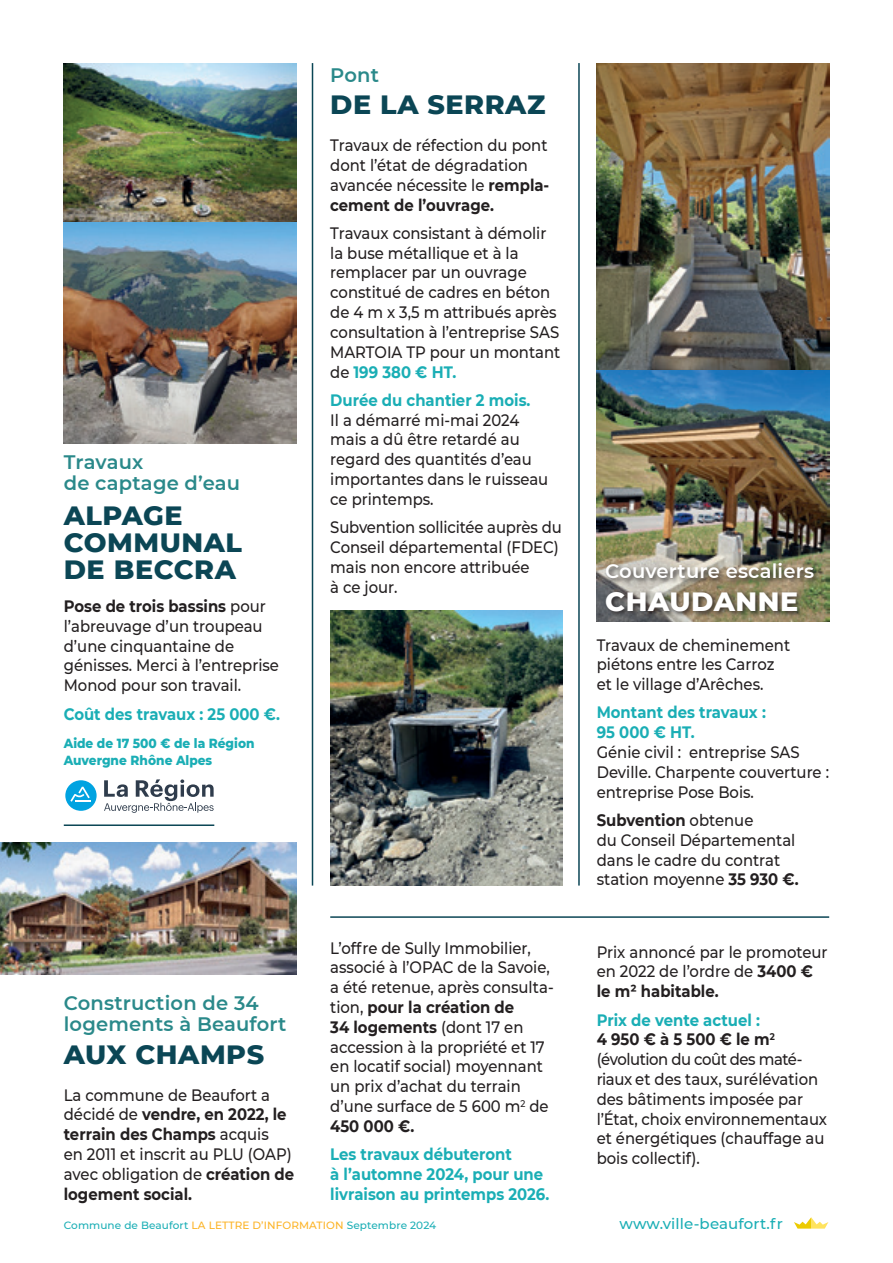
<style>
.page{position:relative;width:893px;height:1263px;background:#fff}
.page>*{position:absolute;margin:0;border:0;box-sizing:border-box;transform-origin:0 0}
.t1{font:800 27px/27px "Montserrat";letter-spacing:.02em;color:#0b4655}
.t2{font:800 27px "Montserrat";letter-spacing:.02em;color:#fff}
.t3{font:600 19.5px/21px "Montserrat";letter-spacing:.01em;color:#2a898a}
.t4{font:600 19.5px "Montserrat";letter-spacing:.01em;color:#fff}
.t5{font:500 16.5px/19.8px "Montserrat";color:#231f20;scale:.9 1}
.t6{font:700 16.5px/19.8px "Montserrat";color:#1aaeb5;scale:.9 1}
.t7{font:500 15px "Montserrat";letter-spacing:.01em;color:#1aaeb5}
.t8{font:800 13.5px/16.2px "Montserrat";color:#1aaeb5;scale:.9 1}
.t9{font:500 10.5px "Montserrat";letter-spacing:.01em;color:#1aaeb5}
.s1{font-weight:700}
.s2{font-weight:700;color:#1aaeb5}
.s3{color:#fcb325}
</style>
<div class="page">
<img style="left:330px;top:611px;width:233px;height:274px">
<img style="left:64px;top:63px;width:232px;height:159px">
<img style="left:597px;top:63px;width:232px;height:307px">
<img style="left:597px;top:370px;width:232px;height:252px">
<hr style="left:578px;top:63px;width:2px;height:822px;background:#0b4655">
<hr style="left:312px;top:63px;width:1px;height:822px;background:#0b4655">
<img style="left:64px;top:222px;width:232px;height:221px">
<svg style="left:794px;top:1217px;width:34px;height:11px"></svg>
<svg style="left:104px;top:779px;width:110px;height:34px"></svg>
<div style="left:65px;top:780px;width:32px;height:31px;background:#00a3e1;border-radius:50%"></div>
<svg style="left:70px;top:787px;width:21px;height:15px"></svg>
<hr style="left:330px;top:916px;width:499px;height:2px;background:#0b4655">
<hr style="left:64px;top:824px;width:150px;height:2px;background:#0b4655">
<div style="left:604px;top:560px;width:216px;height:58px;background:#231f20;opacity:.8"></div>
<img style="left:0;top:843px;width:296px;height:132px">
<p class="t3" style="left:64px;top:451px;width:178px">Travaux<br>de captage d’eau</p>
<h1 class="t1" style="left:64px;top:501px;width:180px">ALPAGE<br>COMMUNAL<br>DE BECCRA</h1>
<p class="t5" style="left:64px;top:596px;width:241px"><span class="s1">Pose de trois bassins</span> pour l’abreuvage d’un troupeau d’une cinquantaine de génisses. Merci à l’entreprise<br>Monod pour son travail.</p>
<p class="t6" style="left:64px;top:703px;width:242px">Coût des travaux : 25 000 €.</p>
<p class="t8" style="left:64px;top:735px;width:213px">Aide de 17 500 € de la Région<br>Auvergne Rhône Alpes</p>
<p class="t3" style="left:64px;top:992px;width:224px">Construction de 34 logements à Beaufort</p>
<h1 class="t1" style="left:64px;top:1039px;width:202px">AUX CHAMPS</h1>
<p class="t5" style="left:64px;top:1084px;width:258px">La commune de Beaufort a décidé de <span class="s1">vendre, en 2022, le terrain des Champs</span> acquis<br>en 2011 et inscrit au PLU (OAP) avec obligation de <span class="s1">création de logement social.</span></p>
<p class="t3" style="left:330px;top:64px;width:50px">Pont</p>
<h1 class="t1" style="left:330px;top:90px;width:217px">DE LA SERRAZ</h1>
<p class="t5" style="left:330px;top:135px;width:245px">Travaux de réfection du pont dont l’état de dégradation avancée nécessite le <span class="s1">rempla&shy;cement de l’ouvrage.</span></p>
<p class="t5" style="left:330px;top:222px;width:257px">Travaux consistant à démolir la buse métallique et à la remplacer par un ouvrage constitué de cadres en béton de 4 m x 3,5 m attribués après consultation à l’entreprise SAS<br>MARTOIA TP pour un montant de <span class="s2">199 380 € HT.</span></p>
<p class="t6" style="left:330px;top:389px;width:224px">Durée du chantier 2 mois.</p>
<p class="t5" style="left:330px;top:409px;width:244px">Il a démarré mi-mai 2024 mais a dû être retardé au regard des quantités d’eau importantes dans le ruisseau ce printemps.</p>
<p class="t5" style="left:330px;top:517px;width:259px">Subvention sollicitée auprès du<br>Conseil départemental (FDEC) mais non encore attribuée<br>à ce jour.</p>
<p class="t5" style="left:330px;top:937px;width:250px">L’offre de Sully Immobilier, associé à l’OPAC de la Savoie, a été retenue, après consulta&shy;tion, <span class="s1">pour la création de<br>34 logements</span> (dont 17 en accession à la propriété et 17 en locatif social) moyennant un prix d’achat du terrain d’une surface de 5 600 m<sup>2</sup> de<br><span class="s1">450 000 €.</span></p>
<p class="t6" style="left:330px;top:1143px;width:245px">Les travaux débuteront<br>à l’automne 2024, pour une livraison au printemps 2026.</p>
<p class="t4" style="left:605px;top:558px;width:210px">Couverture escaliers</p>
<h1 class="t2" style="left:605px;top:581px;width:194px">CHAUDANNE</h1>
<p class="t5" style="left:597px;top:634px;width:216px">Travaux de cheminement piétons entre les Carroz et le village d’Arêches.</p>
<p class="t6" style="left:597px;top:702px;width:189px">Montant des travaux :<br>95 000 € HT.</p>
<p class="t5" style="left:597px;top:742px;width:260px">Génie civil : entreprise SAS<br>Deville. Charpente couverture : entreprise Pose Bois.</p>
<p class="t5" style="left:597px;top:809px;width:226px"><span class="s1">Subvention</span> obtenue<br>du Conseil Départemental dans le cadre du contrat station moyenne <span class="s1">35 930 €.</span></p>
<p class="t5" style="left:597px;top:941px;width:258px">Prix annoncé par le promoteur en 2022 de l’ordre de <span class="s1">3400 € le m² habitable.</span></p>
<p class="t5" style="left:597px;top:1009px;width:257px"><span class="s2">Prix de vente actuel :<br></span><span class="s1">4 950 € à 5 500 € le m</span><sup>2 </sup>(évolution du coût des maté&shy;riaux et des taux, surélévation des bâtiments imposée par l’État, choix environnementaux et énergétiques (chauffage au bois collectif).</p>
<p class="t9" style="left:64px;top:1217px;width:374px">Commune de Beaufort <span class="s3">LA LETTRE D’INFORMATION</span> Septembre 2024</p>
<p class="t7" style="left:619px;top:1213px;width:165px">www.ville-beaufort.fr</p>
</div>
